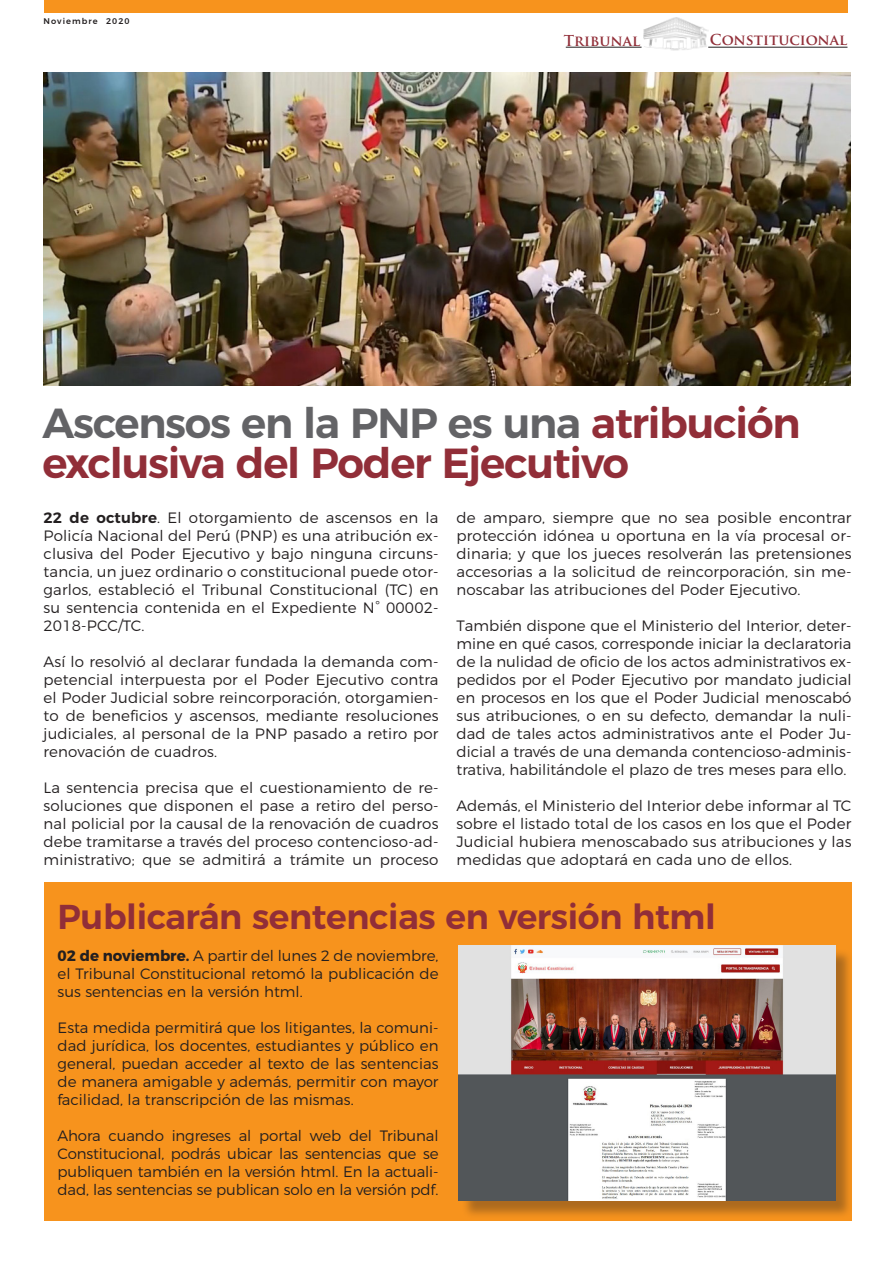
<style>
.page{position:relative;width:893px;height:1263px;background:#fff}
.page>*{position:absolute;margin:0;border:0;box-sizing:border-box;transform-origin:0 0}
.t1{font:600 42px/40.5px "Montserrat";letter-spacing:-.03em;color:#912e38}
.t2{font:600 34.5px "Montserrat";letter-spacing:-.01em;color:#912e38}
.t3{font:300 15px/18px "Montserrat";letter-spacing:.01em;color:#231f20;text-align:justify}
.t4{font:700 14.7px "Trajan Pro";color:#912e38}
.t5{font:500 8.25px "Montserrat";letter-spacing:.13em;color:#231f20}
.s1{color:#636366}
.s2{font-weight:600}
.s3{font-weight:700}
</style>
<div class="page">
<div style="left:44px;top:0;width:803px;height:13px;background:#f7931d"></div>
<img style="left:643px;top:17px;width:66px;height:34px">
<hr style="left:708px;top:47px;width:139px;height:1px;background:#231f20">
<hr style="left:566px;top:47px;width:76px;height:1px;background:#231f20">
<div style="left:44px;top:882px;width:807px;height:338px;background:#f7931d"></div>
<img style="left:44px;top:72px;width:806px;height:314px">
<div style="left:461px;top:948px;width:392px;height:271px;background:#231f20;opacity:.35"></div>
<img style="left:459px;top:945px;width:376px;height:255px">
<p class="t5" style="left:44px;top:15px;width:88px">Noviembre 2020</p>
<p class="t4" style="left:564px;top:31px;width:78px">Tribunal</p>
<p class="t4" style="left:710px;top:31px;width:139px">Constitucional</p>
<p class="t1" style="left:43px;top:399px;width:759px"><span class="s1">Ascensos en la PNP es una</span> atribución exclusiva del Poder Ejecutivo</p>
<p class="t3" style="left:44px;top:507px;width:396px"><span class="s2">22 de octubre</span>. El otorgamiento de ascensos en la Policía Nacional del Perú (PNP) es una atribución ex&shy;clusiva del Poder Ejecutivo y bajo ninguna circuns&shy;tancia, un juez ordinario o constitucional puede otor&shy;garlos, estableció el Tribunal Constitucional (TC) en su sentencia contenida en el Expediente N° 00002- 2018-PCC/TC.</p>
<p class="t3" style="left:44px;top:651px;width:396px">Así lo resolvió al declarar fundada la demanda com&shy;petencial interpuesta por el Poder Ejecutivo contra el Poder Judicial sobre reincorporación, otorgamien&shy;to de beneficios y ascensos, mediante resoluciones judiciales, al personal de la PNP pasado a retiro por renovación de cuadros.</p>
<p class="t3" style="left:44px;top:777px;width:396px">La sentencia precisa que el cuestionamiento de re&shy;soluciones que disponen el pase a retiro del perso&shy;nal policial por la causal de la renovación de cuadros debe tramitarse a través del proceso contencioso-ad&shy;ministrativo; que se admitirá a trámite un proceso</p>
<p class="t3" style="left:457px;top:507px;width:396px">de amparo, siempre que no sea posible encontrar protección idónea u oportuna en la vía procesal or&shy;dinaria; y que los jueces resolverán las pretensiones accesorias a la solicitud de reincorporación, sin me&shy;noscabar las atribuciones del Poder Ejecutivo.</p>
<p class="t3" style="left:457px;top:615px;width:396px">También dispone que el Ministerio del Interior, deter&shy;mine en qué casos, corresponde iniciar la declaratoria de la nulidad de oficio de los actos administrativos ex&shy;pedidos por el Poder Ejecutivo por mandato judicial en procesos en los que el Poder Judicial menoscabó sus atribuciones, o en su defecto, demandar la nuli&shy;dad de tales actos administrativos ante el Poder Ju&shy;dicial a través de una demanda contencioso-adminis&shy;trativa, habilitándole el plazo de tres meses para ello.</p>
<p class="t3" style="left:457px;top:795px;width:396px">Además, el Ministerio del Interior debe informar al TC sobre el listado total de los casos en los que el Poder Judicial hubiera menoscabado sus atribuciones y las medidas que adoptará en cada uno de ellos.</p>
<p class="t2" style="left:58px;top:888px;width:660px">Publicarán sentencias en versión html</p>
<p class="t3" style="left:58px;top:945px;width:382px"><span class="s3">02 de noviembre.</span> A partir del lunes 2 de noviembre, el Tribunal Constitucional retomó la publicación de sus sentencias en la versión html.</p>
<p class="t3" style="left:58px;top:1017px;width:382px">Esta medida permitirá que los litigantes, la comuni&shy;dad jurídica, los docentes, estudiantes y público en general, puedan acceder al texto de las sentencias de manera amigable y además, permitir con mayor facilidad, la transcripción de las mismas.</p>
<p class="t3" style="left:58px;top:1125px;width:382px">Ahora cuando ingreses al portal web del Tribunal Constitucional, podrás ubicar las sentencias que se publiquen también en la versión html. En la actuali&shy;dad, las sentencias se publican solo en la versión pdf.</p>
</div>
